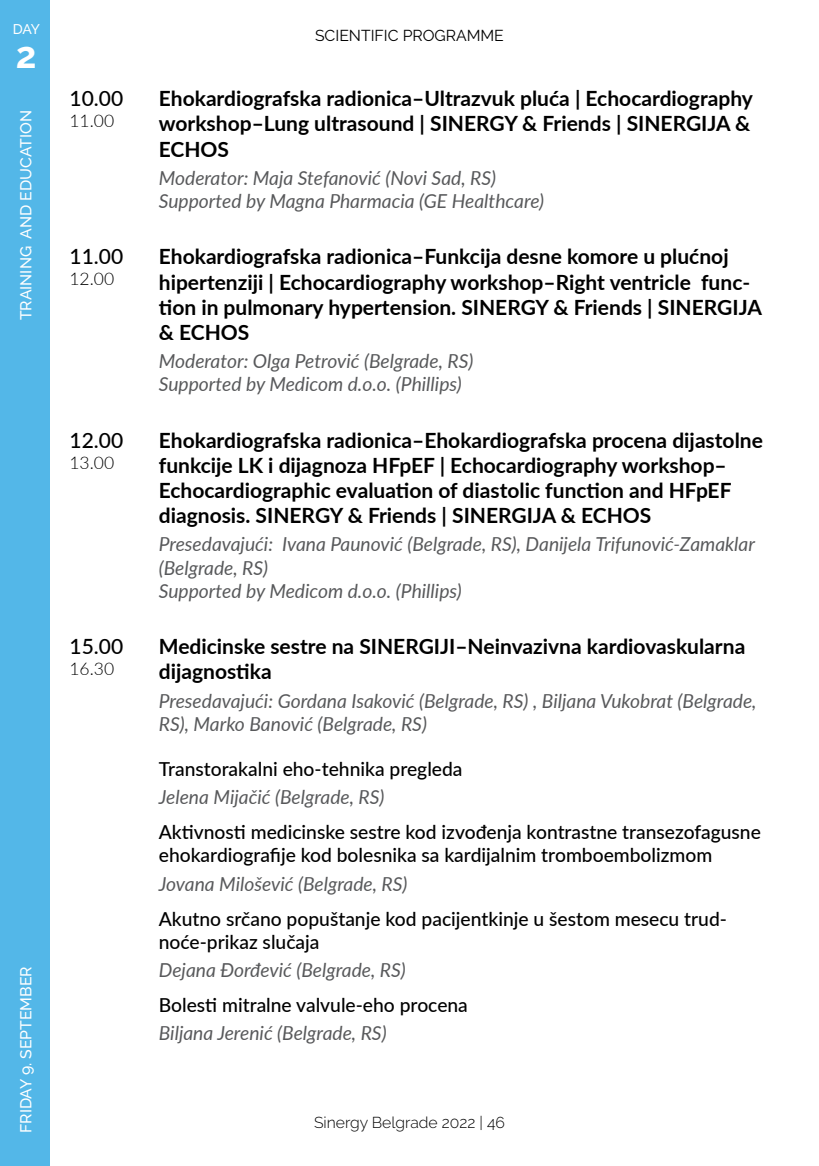
<style>
.page{position:relative;width:819px;height:1166px;background:#fff}
.page>*{position:absolute;margin:0;border:0;box-sizing:border-box;transform-origin:0 0}
.t1{font:700 36.75px "Raleway";color:#fff}
.t2{font:700 21px/25.2px "Lato";color:#000}
.t3{font:500 21px "Lato";color:#000}
.t4{font:italic 19.25px/23.1px "Lato";color:#58595b}
.t5{font:500 19.25px/23.1px "Lato";color:#000}
.t6{font:300 17.5px "Lato";color:#000}
.t7{font:500 15.75px "Raleway";color:#fff}
.t8{font:300 15.75px "Raleway";color:#000}
.t9{font:15.75px "Raleway";color:#000}
.t10{font:500 14px "Raleway";color:#fff}
</style>
<div class="page">
<div style="left:0;top:0;width:50px;height:1166px;background:#53b7e8"></div>
<p class="t10" style="left:13px;top:20px;width:29px">DAY</p>
<h1 class="t1" style="left:16px;top:34px;width:22px">2</h1>
<p class="t7" style="left:17px;top:320px;width:212px;rotate:-90deg">TRAINING AND EDUCATION</p>
<p class="t3" style="left:69px;top:83px;width:55px">10.00</p>
<p class="t6" style="left:69px;top:109px;width:46px">11.00</p>
<p class="t3" style="left:69px;top:242px;width:55px">11.00</p>
<p class="t6" style="left:69px;top:267px;width:46px">12.00</p>
<p class="t3" style="left:69px;top:425px;width:55px">12.00</p>
<p class="t6" style="left:69px;top:450px;width:46px">13.00</p>
<p class="t3" style="left:69px;top:631px;width:55px">15.00</p>
<p class="t6" style="left:69px;top:657px;width:46px">16.30</p>
<p class="t7" style="left:17px;top:1133px;width:168px;rotate:-90deg">FRIDAY 9. SEPTEMBER</p>
<p class="t9" style="left:315px;top:27px;width:190px">SCIENTIFIC PROGRAMME</p>
<p class="t2" style="left:159px;top:85px;width:595px;text-align:justify">Ehokardiografska radionica–Ultrazvuk pluća | Echocardiography workshop–Lung ultrasound | SINERGY &amp; Friends | SINERGIJA &amp; ECHOS</p>
<p class="t4" style="left:159px;top:165px;width:387px">Moderator: Maja Stefanović (Novi Sad, RS)<br>Supported by Magna Pharmacia (GE Healthcare)</p>
<p class="t2" style="left:159px;top:243px;width:604px">Ehokardiografska radionica–Funkcija desne komore u plućnoj hipertenziji | Echocardiography workshop–Right ventricle func&shy;tion in pulmonary hypertension. SINERGY &amp; Friends | SINERGIJA &amp; ECHOS</p>
<p class="t4" style="left:159px;top:349px;width:316px">Moderator: Olga Petrović (Belgrade, RS)<br>Supported by Medicom d.o.o. (Phillips)</p>
<p class="t2" style="left:159px;top:427px;width:605px">Ehokardiografska radionica–Ehokardiografska procena dijastolne funkcije LK i dijagnoza HFpEF | Echocardiography workshop– Echocardiographic evaluation of diastolic function and HFpEF diagnosis. SINERGY &amp; Friends | SINERGIJA &amp; ECHOS</p>
<p class="t4" style="left:159px;top:532px;width:597px">Presedavajući: Ivana Paunović (Belgrade, RS), Danijela Trifunović-Zamaklar (Belgrade, RS)<br>Supported by Medicom d.o.o. (Phillips)</p>
<p class="t2" style="left:159px;top:633px;width:588px">Medicinske sestre na SINERGIJI–Neinvazivna kardiovaskularna dijagnostika</p>
<p class="t4" style="left:159px;top:688px;width:599px">Presedavajući: Gordana Isaković (Belgrade, RS) , Biljana Vukobrat (Belgrade,<br>RS), Marko Banović (Belgrade, RS)</p>
<p class="t5" style="left:159px;top:756px;width:305px">Transtorakalni eho-tehnika pregleda</p>
<p class="t4" style="left:159px;top:784px;width:227px">Jelena Mijačić (Belgrade, RS)</p>
<p class="t5" style="left:159px;top:820px;width:603px">Aktivnosti medicinske sestre kod izvođenja kontrastne transezofagusne ehokardiografije kod bolesnika sa kardijalnim tromboembolizmom</p>
<p class="t4" style="left:159px;top:871px;width:250px">Jovana Milošević (Belgrade, RS)</p>
<p class="t5" style="left:159px;top:906px;width:569px">Akutno srčano popuštanje kod pacijentkinje u šestom mesecu trud&shy;noće-prikaz slučaja</p>
<p class="t4" style="left:159px;top:958px;width:248px">Dejana Đorđević (Belgrade, RS)</p>
<p class="t5" style="left:159px;top:993px;width:310px">Bolesti mitralne valvule-eho procena</p>
<p class="t4" style="left:159px;top:1021px;width:229px">Biljana Jerenić (Belgrade, RS)</p>
<p class="t8" style="left:314px;top:1113px;width:192px">Sinergy Belgrade 2022 | 46</p>
</div>
